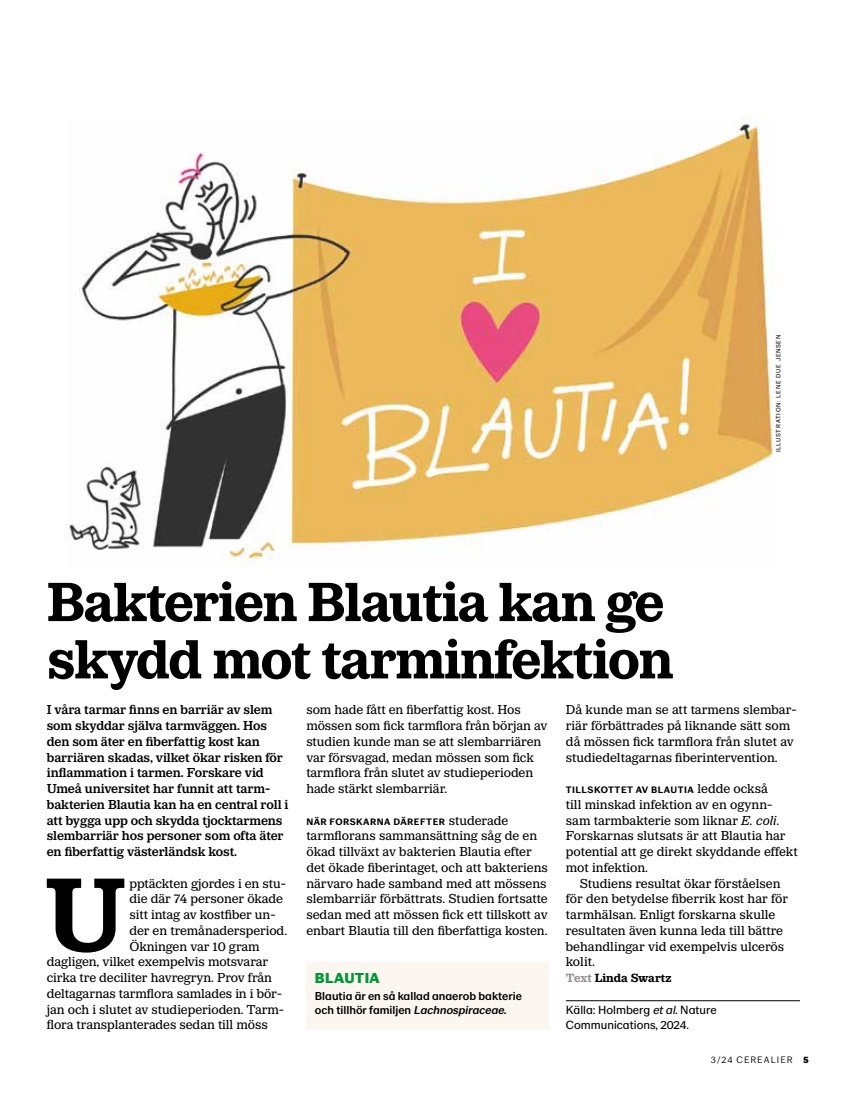
<style>
.page{position:relative;width:851px;height:1106px;background:#fff}
.page>*{position:absolute;margin:0;border:0;box-sizing:border-box;transform-origin:0 0}
.t1{font:700 108px "LM Serif";color:#000}
.t2{font:700 57.3px/57.3px "LM Serif";letter-spacing:-.025em;color:#000}
.t3{font:900 15px "LM Sans 201902";letter-spacing:.025em;color:#009636}
.t4{font:13.5px/15.8px "LM Serif";letter-spacing:-.005em;color:#000}
.t5{font:500 13.5px/15.8px "LM Serif";letter-spacing:-.005em;color:#000}
.t6{font:12.3px/15.8px "LM Sans 201902";color:#000}
.t7{font:700 12.3px "LM Serif";color:#000}
.t8{font:500 12px/13.5px "LM Sans 201902";color:#000}
.t9{font:700 9.75px "LM Sans 201902";letter-spacing:.05em;color:#000}
.t10{font:300 9.75px "LM Sans 201902";letter-spacing:.105em;color:#000}
.t11{font:6.45px "LM Sans 201902";letter-spacing:.11em;color:#000}
.s1{font-family:"LM Serif";font-weight:400;font-size:13.5px}
.s2{font-style:italic}
.s3{color:#928f8e}
.s4{font-weight:900}
</style>
<div class="page">
<img style="left:67px;top:118px;width:708px;height:447px">
<div style="left:306px;top:962px;width:243px;height:67px;background:#fbf7f0"></div>
<hr style="left:566px;top:1000px;width:233px;height:1px;background:#000">
<p class="t11" style="left:774px;top:452px;width:119px;rotate:-90deg">ILLUSTRATION: LENE DUE JENSEN</p>
<h2 class="t2" style="left:47px;top:574px;width:628px">Bakterien Blautia kan ge skydd mot tarminfektion</h2>
<p class="t5" style="left:47px;top:702px;width:243px">I våra tarmar finns en barriär av slem som skyddar själva tarmväggen. Hos den som äter en fiberfattig kost kan barriären skadas, vilket ökar risken för inflammation i tarmen. Forskare vid Umeå universitet har funnit att tarm&shy;bakterien Blautia kan ha en central roll i att bygga upp och skydda tjocktarmens slembarriär hos personer som ofta äter en fiberfattig västerländsk kost.</p>
<h1 class="t1" style="left:44px;top:853px;width:84px">U</h1>
<p class="t4" style="left:129px;top:875px;width:158px">pptäckten gjordes i en stu-</p>
<p class="t4" style="left:566px;top:702px;width:232px">Då kunde man se att tarmens slembar&shy;riär förbättrades på liknande sätt som då mössen fick tarmflora från slutet av studiedeltagarnas fiberintervention.</p>
<p class="t9" style="left:566px;top:784px;width:203px">TILLSKOTTET AV BLAUTIA <span class="s1">ledde också</span></p>
<p class="t4" style="left:566px;top:796px;width:233px">till minskad infektion av en ogynn&shy;sam tarmbakterie som liknar <span class="s2">E. coli</span>.<br>Forskarnas slutsats är att Blautia har potential att ge direkt skyddande effekt mot infektion.</p>
<p class="t4" style="left:566px;top:875px;width:224px;text-indent:14px">Studiens resultat ökar förståelsen för den betydelse fiberrik kost har för tarmhälsan. Enligt forskarna skulle resultaten även kunna leda till bättre behandlingar vid exempelvis ulcerös kolit.</p>
<p class="t7" style="left:566px;top:971px;width:107px"><span class="s3">Text</span> Linda Swartz</p>
<p class="t6" style="left:566px;top:1001px;width:152px">Källa: Holmberg <span class="s2">etal.</span>Nature<br>Communications, 2024.</p>
<p class="t4" style="left:306px;top:702px;width:243px">som hade fått en fiberfattig kost. Hos mössen som fick tarmflora från början av studien kunde man se att slembarriären var försvagad, medan mössen som fick tarmflora från slutet av studieperioden hade stärkt slembarriär.</p>
<p class="t9" style="left:306px;top:815px;width:203px">NÄR FORSKARNA DÄREFTER <span class="s1">studerade</span></p>
<p class="t4" style="left:306px;top:828px;width:243px">tarmflorans sammansättning såg de en ökad tillväxt av bakterien Blautia efter det ökade fiberintaget, och att bakteriens närvaro hade samband med att mössens slembarriär förbättrats. Studien fortsatte sedan med att mössen fick ett tillskott av enbart Blautia till den fiberfattiga kosten.</p>
<p class="t4" style="left:129px;top:891px;width:155px">die där 74 personer ökade</p>
<p class="t4" style="left:129px;top:906px;width:148px">sitt intag av kostfiber un-</p>
<p class="t4" style="left:129px;top:922px;width:159px">der en tremånadersperiod.</p>
<p class="t4" style="left:129px;top:938px;width:132px">Ökningen var 10 gram</p>
<p class="t4" style="left:47px;top:954px;width:223px">dagligen, vilket exempelvis motsvarar</p>
<p class="t4" style="left:47px;top:969px;width:227px">cirka tre deciliter havregryn. Prov från</p>
<p class="t4" style="left:47px;top:985px;width:237px">deltagarnas tarmflora samlades in i bör-</p>
<p class="t4" style="left:47px;top:1001px;width:239px">jan och i slutet av studieperioden. Tarm-</p>
<p class="t4" style="left:47px;top:1017px;width:222px">flora transplanterades sedan till möss</p>
<p class="t3" style="left:315px;top:968px;width:66px">BLAUTIA</p>
<p class="t8" style="left:315px;top:989px;width:208px">Blautia är en så kallad anaerob bakterie och tillhör familjen <span class="s2">Lachnospiraceae.</span></p>
<p class="t10" style="left:710px;top:1054px;width:99px">3/24 CEREALIER <span class="s4">5</span></p>
</div>
